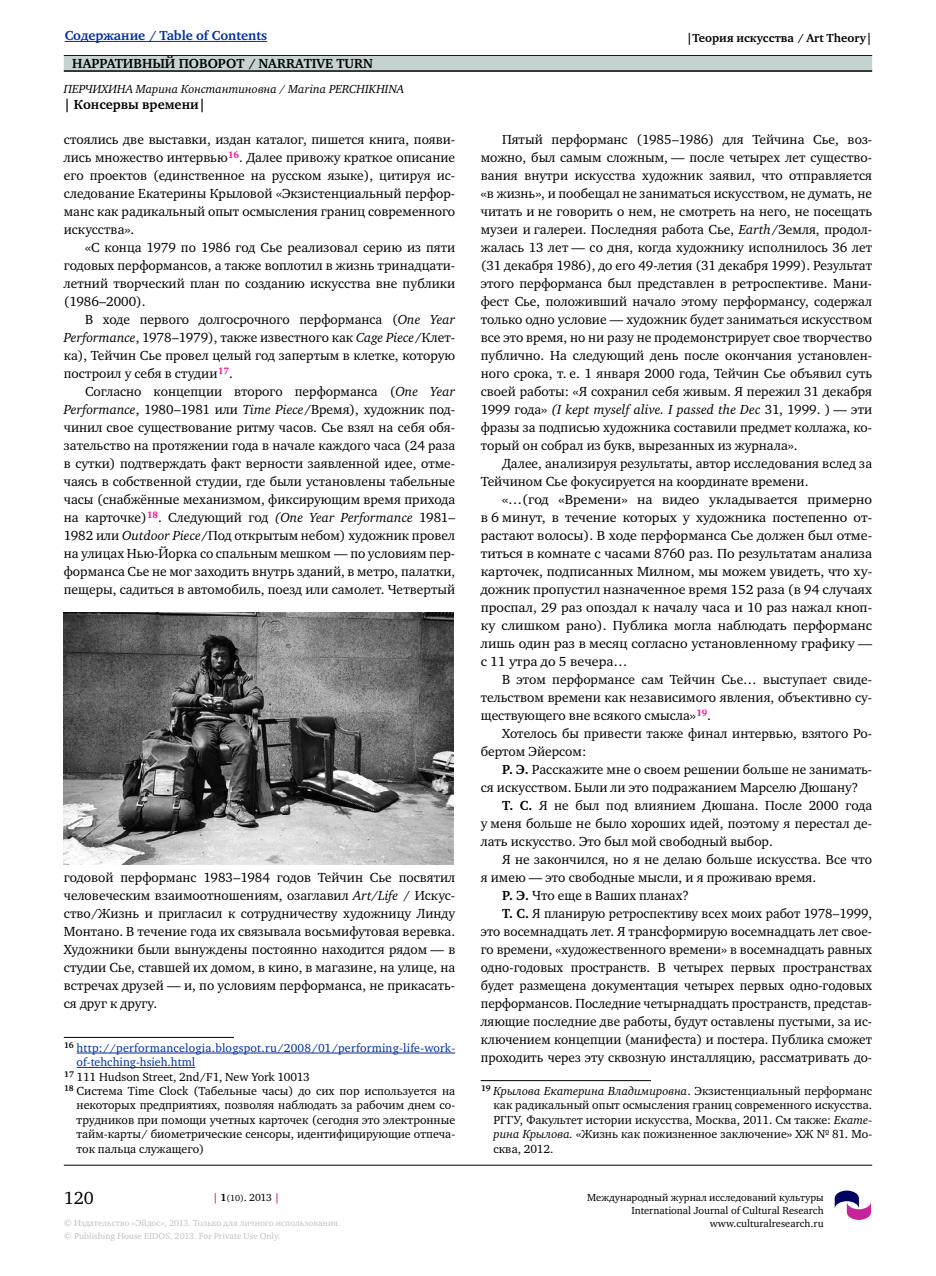
<style>
.page{position:relative;width:936px;height:1276px;background:#fff}
.page>*{position:absolute;margin:0;border:0;box-sizing:border-box;transform-origin:0 0}
.t1{font:18px "Charter C";color:#000}
.t2{font:13.5px/18px "Charter C";color:#000;text-align:justify}
.t3{font:13.5px/18px "Charter C";color:#000;text-align:justify;scale:1.04 1}
.t4{font:700 13.5px "Charter C";color:#000}
.t5{font:700 13.5px "Charter C";color:#002f9d}
.t6{font:12px/14.4px "Charter C";color:#000;text-align:justify}
.t7{font:12px "Charter C";letter-spacing:.015em;color:#002f9d}
.t8{font:italic 12px "Charter C";color:#000}
.t9{font:700 12px "Charter C";color:#000}
.t10{font:10.5px/12.6px "Charter C";color:#000;text-align:right}
.t11{font:9px/12.8px "Charter C";color:#c2c2c2}
.s1{font-style:italic}
.s2{font-weight:700}
.s3{font-weight:700;color:#c7249b}
.s4{font-size:9px}
</style>
<div class="page">
<hr style="left:64px;top:55px;width:808px;height:1px;background:#000">
<div style="left:64px;top:56px;width:808px;height:15px;background:#c5d3d3"></div>
<hr style="left:64px;top:1165px;width:808px;height:1px;background:#000">
<hr style="left:64px;top:70px;width:808px;height:2px;background:#000">
<svg style="left:834px;top:1190px;width:37px;height:30px"></svg>
<hr style="left:65px;top:41px;width:202px;height:1px;background:#002f9d">
<hr style="left:64px;top:1037px;width:170px;height:1px;background:#000">
<hr style="left:77px;top:1052px;width:378px;height:1px;background:#002f9d">
<hr style="left:77px;top:1067px;width:118px;height:1px;background:#002f9d">
<hr style="left:480px;top:1080px;width:171px;height:1px;background:#000">
<img style="left:64px;top:612px;width:389px;height:252px">
<p class="t5" style="left:65px;top:28px;width:204px">Содержание / Table of Contents</p>
<p class="t9" style="left:686px;top:31px;width:187px">|Теория искусства / Art Theory|</p>
<p class="t4" style="left:72px;top:56px;width:301px">Нарративный поворот / Narrative Turn</p>
<p class="t8" style="left:64px;top:82px;width:342px">ПЕРЧИХИНА Марина Константиновна / Marina PERCHIKHINA</p>
<p class="t4" style="left:64px;top:97px;width:143px">| Консервы времени|</p>
<p class="t2" style="left:64px;top:131px;width:393px">стоялись две выставки, издан каталог, пишется книга, появи&shy;лись множество интервью<sup>16</sup>. Далее привожу краткое описание его проектов (единственное на русском языке), цитируя ис&shy;следование Екатерины Крыловой «Экзистенциальный перфор&shy;манс как радикальный опыт осмысления границ современного искусства».</p>
<p class="t2" style="left:64px;top:239px;width:393px;text-indent:21px">«С конца 1979 по 1986 год Сье реализовал серию из пяти годовых перформансов, а также воплотил в жизнь тринадцати&shy;летний творческий план по созданию искусства вне публики (1986–2000).</p>
<p class="t2" style="left:64px;top:311px;width:393px;text-indent:21px">В ходе первого долгосрочного перформанса (<span class="s1">One Year Performance</span>, 1978–1979), также известного как <span class="s1">Cage Piece</span>/Клет&shy;ка), Тейчин Сье провел целый год запертым в клетке, которую построил у себя в студии<sup>17</sup>.</p>
<p class="t2" style="left:64px;top:383px;width:393px;text-indent:21px">Согласно концепции второго перформанса (<span class="s1">One Year Performance</span>, 1980–1981 или <span class="s1">Time Piece</span>/Время), художник под&shy;чинил свое существование ритму часов. Сье взял на себя обя&shy;зательство на протяжении года в начале каждого часа (24 раза в сутки) подтверждать факт верности заявленной идее, отме&shy;чаясь в собственной студии, где были установлены табельные часы (снабжённые механизмом, фиксирующим время прихода на карточке)<sup>18</sup>. Следующий год <span class="s1">(One Year Performance</span> 1981– 1982 или <span class="s1">Outdoor Piece</span>/Под открытым небом) художник провел на улицах Нью-Йорка со спальным мешком — по условиям пер&shy;форманса Сье не мог заходить внутрь зданий, в метро, палатки, пещеры, садиться в автомобиль, поезд или самолет. Четвертый</p>
<p class="t2" style="left:64px;top:869px;width:393px">годовой перформанс 1983–1984 годов Тейчин Сье посвятил человеческим взаимоотношениям, озаглавил <span class="s1">Art/Life</span> / Искус&shy;ство/Жизнь и пригласил к сотрудничеству художницу Линду Монтано. В течение года их связывала восьмифутовая веревка.<br>Художники были вынуждены постоянно находится рядом — в студии Сье, ставшей их домом, в кино, в магазине, на улице, на встречах друзей — и, по условиям перформанса, не прикасать&shy;ся друг к другу.</p>
<p class="t7" style="left:64px;top:1041px;width:392px"><sup>16</sup> http://performancelogia.blogspot.ru/2008/01/performing-life-work-</p>
<p class="t7" style="left:77px;top:1055px;width:120px">of-tehching-hsieh.html</p>
<p class="t6" style="left:64px;top:1069px;width:247px"><sup>17</sup> 111 Hudson Street, 2nd/F1, New York 10013</p>
<p class="t6" style="left:64px;top:1084px;width:392px"><sup>18</sup> Система Time Clock (Табельные часы) до сих пор используется на</p>
<p class="t6" style="left:77px;top:1098px;width:380px">некоторых предприятиях, позволяя наблюдать за рабочим днем со-</p>
<p class="t6" style="left:77px;top:1112px;width:380px">трудников при помощи учетных карточек (сегодня это электронные</p>
<p class="t6" style="left:77px;top:1127px;width:380px">тайм-карты/ биометрические сенсоры, идентифицирующие отпеча-</p>
<p class="t6" style="left:77px;top:1141px;width:129px">ток пальца служащего)</p>
<p class="t2" style="left:480px;top:131px;width:393px;text-indent:21px">Пятый перформанс (1985–1986) для Тейчина Сье, воз&shy;можно, был самым сложным, — после четырех лет существо&shy;вания внутри искусства художник заявил, что отправляется «в жизнь», и пообещал не заниматься искусством, не думать, не читать и не говорить о нем, не смотреть на него, не посещать музеи и галереи. Последняя работа Сье, <span class="s1">Earth</span>/Земля, продол&shy;жалась 13 лет — со дня, когда художнику исполнилось 36 лет (31 декабря 1986), до его 49-летия (31 декабря 1999). Результат этого перформанса был представлен в ретроспективе. Мани&shy;фест Сье, положивший начало этому перформансу, содержал только одно условие — художник будет заниматься искусством все это время, но ни разу не продемонстрирует свое творчество публично. На следующий день после окончания установлен&shy;ного срока, т. е. 1 января 2000 года, Тейчин Сье объявил суть своей работы: «Я сохранил себя живым. Я пережил 31 декабря 1999 года» <span class="s1">(I kept myself alive. I passed the Dec</span> 31, 1999. ) — эти фразы за подписью художника составили предмет коллажа, ко&shy;торый он собрал из букв, вырезанных из журнала».</p>
<p class="t2" style="left:480px;top:454px;width:393px;text-indent:21px">Далее, анализируя результаты, автор исследования вслед за<br>Тейчином Сье фокусируется на координате времени.</p>
<p class="t3" style="left:480px;top:491px;width:378px;text-indent:21px">«…(год «Времени» на видео укладывается примерно в 6 минут, в течение которых у художника постепенно от&shy;растают волосы). В ходе перформанса Сье должен был отме&shy;титься в комнате с часами 8760 раз. По результатам анализа карточек, подписанных Милном, мы можем увидеть, что ху&shy;дожник пропустил назначенное время 152 раза (в 94 случаях проспал, 29 раз опоздал к началу часа и 10 раз нажал кноп&shy;ку слишком рано). Публика могла наблюдать перформанс лишь один раз в месяц согласно установленному графику — с 11 утра до 5 вечера…</p>
<p class="t2" style="left:480px;top:671px;width:393px;text-indent:21px">В этом перформансе сам Тейчин Сье… выступает свиде&shy;тельством времени как независимого явления, объективно су&shy;ществующего вне всякого смысла»<sup>19</sup>.</p>
<p class="t2" style="left:480px;top:725px;width:393px;text-indent:21px">Хотелось бы привести также финал интервью, взятого Ро&shy;бертом Эйерсом:</p>
<p class="t2" style="left:480px;top:761px;width:393px;text-indent:21px"><span class="s2">Р. Э.</span> Расскажите мне о своем решении больше не занимать&shy;ся искусством. Были ли это подражанием Марселю Дюшану?</p>
<p class="t2" style="left:480px;top:797px;width:393px;text-indent:21px"><span class="s2">Т. С.</span> Я не был под влиянием Дюшана. После 2000 года у меня больше не было хороших идей, поэтому я перестал де&shy;лать искусство. Это был мой свободный выбор.</p>
<p class="t2" style="left:502px;top:851px;width:371px">Я не закончился, но я не делаю больше искусства. Все что</p>
<p class="t2" style="left:480px;top:869px;width:337px">я имею — это свободные мысли, и я проживаю время.</p>
<p class="t2" style="left:502px;top:887px;width:188px"><span class="s2">Р. Э.</span> Что еще в Ваших планах?</p>
<p class="t2" style="left:502px;top:905px;width:371px"><span class="s2">Т. С.</span> Я планирую ретроспективу всех моих работ 1978–1999,</p>
<p class="t2" style="left:480px;top:923px;width:393px">это восемнадцать лет. Я трансформирую восемнадцать лет свое-</p>
<p class="t2" style="left:480px;top:941px;width:393px">го времени, «художественного времени» в восемнадцать равных</p>
<p class="t2" style="left:480px;top:959px;width:393px">одно-годовых пространств. В четырех первых пространствах</p>
<p class="t2" style="left:480px;top:977px;width:393px">будет размещена документация четырех первых одно-годовых</p>
<p class="t2" style="left:480px;top:995px;width:393px">перформансов. Последние четырнадцать пространств, представ-</p>
<p class="t2" style="left:480px;top:1013px;width:393px">ляющие последние две работы, будут оставлены пустыми, за ис-</p>
<p class="t2" style="left:480px;top:1031px;width:393px">ключением концепции (манифеста) и постера. Публика сможет</p>
<p class="t2" style="left:480px;top:1049px;width:393px">проходить через эту сквозную инсталляцию, рассматривать до-</p>
<p class="t6" style="left:493px;top:1084px;width:380px;text-indent:-12px"><sup>19</sup> <span class="s1">Крылова Екатерина Владимировна</span>. Экзистенциальный перформанс как радикальный опыт осмысления границ современного искусства.<br>РГГУ, Факультет истории искусства, Москва, 2011. См также: <span class="s1">Екате&shy;рина Крылова.</span> «Жизнь как пожизненное заключение» ХЖ № 81. Мо&shy;сква, 2012.</p>
<h1 class="t1" style="left:64px;top:1188px;width:31px">120</h1>
<p class="t10" style="left:587px;top:1191px;width:238px">Международный журнал исследований культуры<br>International Journal of Cultural Research www.culturalresearch.ru</p>
<p class="t10" style="left:213px;top:1191px;width:68px"><span class="s3">|</span> <span class="s2">1</span><span class="s4">(10)</span>. 2013 <span class="s3">|</span></p>
<p class="t11" style="left:64px;top:1217px;width:278px">© Издательство «Эйдос», 2013. Только для личного использования. © Publishing House EIDOS, 2013. For Private Use Only.</p>
</div>
